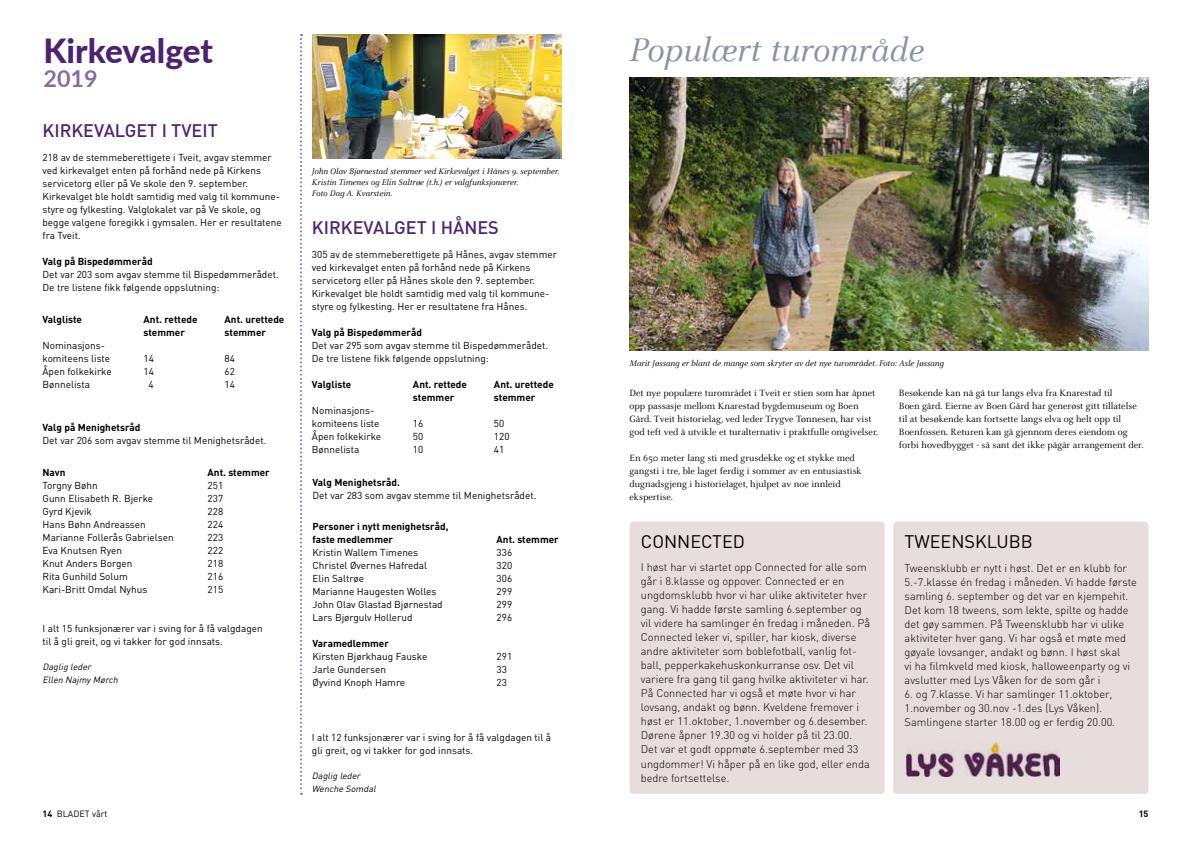
<style>
.page{position:relative;width:1191px;height:842px;background:#fff}
.page>*{position:absolute;margin:0;border:0;box-sizing:border-box;transform-origin:0 0}
.t1{font:italic 36px "Celeste";color:#8993a4}
.t2{font:800 33.3px "Lato";letter-spacing:-.005em;color:#4d2370}
.t3{font:700 23.4px "Lato";color:#896da1}
.t4{font:500 18px "DIN";color:#4f2370}
.t5{font:18px "DIN";color:#000}
.t6{font:300 11px/14px "DIN";color:#000}
.t7{font:10px/13px "DIN";color:#000}
.t8{font:10px/13px "Celeste";color:#000}
.t9{font:700 10px/13px "DIN";color:#000}
.t10{font:italic 9px/11px "Celeste";color:#000}
.t11{font:italic 9px/13px "DIN";color:#000}
.t12{font:9px "DIN Regular Alternate";color:#000}
.t13{font:700 9px "DIN";color:#000}
.s1{font-family:"DIN";font-weight:700}
</style>
<div class="page">
<div style="left:893px;top:522px;width:255px;height:272px;background:#e7dddd;border-radius:4px"></div>
<svg style="left:300px;top:34px;width:2px;height:761px"></svg>
<div style="left:629px;top:522px;width:255px;height:272px;background:#e7dddd;border-radius:4px"></div>
<img style="left:906px;top:742px;width:153px;height:34px">
<img style="left:629px;top:78px;width:519px;height:272px">
<img style="left:312px;top:34px;width:249px;height:124px">
<h2 class="t2" style="left:43px;top:26px;width:171px">Kirkevalget</h2>
<h3 class="t3" style="left:43px;top:61px;width:56px">2019</h3>
<h3 class="t4" style="left:43px;top:119px;width:177px">KIRKEVALGET I TVEIT</h3>
<p class="t7" style="left:43px;top:151px;width:241px">218 av de stemmeberettigete i Tveit, avgav stemmer ved kirkevalget enten på forhånd nede på Kirkens servicetorg eller på Ve skole den 9. september.<br>Kirkevalget ble holdt samtidig med valg til kommune&shy;styre og fylkesting. Valglokalet var på Ve skole, og begge valgene foregikk i gymsalen. Her er resultatene fra Tveit.</p>
<p class="t9" style="left:43px;top:254px;width:112px">Valg på Bispedømmeråd</p>
<p class="t7" style="left:43px;top:268px;width:238px">Det var 203 som avgav stemme til Bispedømmerådet.<br>De tre listene fikk følgende oppslutning:</p>
<p class="t9" style="left:43px;top:313px;width:41px">Valgliste</p>
<p class="t9" style="left:144px;top:313px;width:56px">Ant. rettede</p>
<p class="t9" style="left:225px;top:313px;width:61px">Ant. urettede</p>
<p class="t9" style="left:144px;top:326px;width:43px">stemmer</p>
<p class="t9" style="left:225px;top:326px;width:43px">stemmer</p>
<p class="t7" style="left:43px;top:339px;width:69px">Nominasjons&shy;komiteens liste</p>
<p class="t7" style="left:144px;top:352px;width:12px">14</p>
<p class="t7" style="left:225px;top:352px;width:12px">84</p>
<p class="t7" style="left:43px;top:365px;width:71px">Åpen folkekirke</p>
<p class="t7" style="left:144px;top:365px;width:12px">14</p>
<p class="t7" style="left:225px;top:365px;width:12px">62</p>
<p class="t7" style="left:43px;top:378px;width:49px">Bønnelista</p>
<p class="t7" style="left:148px;top:378px;width:7px">4</p>
<p class="t7" style="left:225px;top:378px;width:12px">14</p>
<p class="t9" style="left:43px;top:421px;width:99px">Valg på Menighetsråd</p>
<p class="t7" style="left:43px;top:434px;width:225px">Det var 206 som avgav stemme til Menighetsrådet.</p>
<p class="t9" style="left:43px;top:466px;width:25px">Navn</p>
<p class="t9" style="left:208px;top:466px;width:64px">Ant. stemmer</p>
<p class="t7" style="left:43px;top:479px;width:57px">Torgny Bøhn</p>
<p class="t7" style="left:208px;top:479px;width:17px">251</p>
<p class="t7" style="left:43px;top:492px;width:112px">Gunn Elisabeth R. Bjerke</p>
<p class="t7" style="left:208px;top:492px;width:17px">237</p>
<p class="t7" style="left:43px;top:505px;width:51px">Gyrd Kjevik</p>
<p class="t7" style="left:208px;top:505px;width:17px">228</p>
<p class="t7" style="left:43px;top:518px;width:105px">Hans Bøhn Andreassen</p>
<p class="t7" style="left:208px;top:518px;width:17px">224</p>
<p class="t7" style="left:43px;top:531px;width:133px">Marianne Follerås Gabrielsen</p>
<p class="t7" style="left:208px;top:531px;width:17px">223</p>
<p class="t7" style="left:43px;top:544px;width:81px">Eva Knutsen Ryen</p>
<p class="t7" style="left:208px;top:544px;width:17px">222</p>
<p class="t7" style="left:43px;top:557px;width:91px">Knut Anders Borgen</p>
<p class="t7" style="left:208px;top:557px;width:17px">218</p>
<p class="t7" style="left:43px;top:570px;width:87px">Rita Gunhild Solum</p>
<p class="t7" style="left:208px;top:570px;width:17px">216</p>
<p class="t7" style="left:43px;top:583px;width:106px">Kari-Britt Omdal Nyhus</p>
<p class="t7" style="left:208px;top:583px;width:17px">215</p>
<p class="t7" style="left:43px;top:621px;width:222px">I alt 15 funksjonærer var i sving for å få valgdagen til å gli greit, og vi takker for god innsats.</p>
<p class="t11" style="left:43px;top:660px;width:79px">Daglig leder<br>Ellen NajmyMørch</p>
<p class="t10" style="left:312px;top:166px;width:249px">John Olav Bjørnestad stemmer ved Kirkevalget i Hånes 9. september.<br>Kristin Timenes og Elin Saltrøe (t.h.) er valgfunksjonærer.<br>Foto Dag A. Kvarstein.</p>
<h3 class="t4" style="left:312px;top:216px;width:188px">KIRKEVALGET I HÅNES</h3>
<p class="t7" style="left:312px;top:248px;width:247px">305 av de stemmeberettigete på Hånes, avgav stemmer ved kirkevalget enten på forhånd nede på Kirkens servicetorg eller på Hånes skole den 9. september.<br>Kirkevalget ble holdt samtidig med valg til kommune&shy;styre og fylkesting. Her er resultatene fra Hånes.</p>
<p class="t9" style="left:312px;top:326px;width:112px">Valg på Bispedømmeråd</p>
<p class="t7" style="left:312px;top:339px;width:238px">Det var 295 som avgav stemme til Bispedømmerådet.<br>De tre listene fikk følgende oppslutning:</p>
<p class="t9" style="left:312px;top:377px;width:41px">Valgliste</p>
<p class="t9" style="left:413px;top:377px;width:56px">Ant. rettede</p>
<p class="t9" style="left:494px;top:377px;width:61px">Ant. urettede</p>
<p class="t9" style="left:413px;top:390px;width:43px">stemmer</p>
<p class="t9" style="left:494px;top:390px;width:43px">stemmer</p>
<p class="t7" style="left:312px;top:403px;width:69px">Nominasjons&shy;komiteens liste</p>
<p class="t7" style="left:413px;top:416px;width:12px">16</p>
<p class="t7" style="left:494px;top:416px;width:12px">50</p>
<p class="t7" style="left:312px;top:429px;width:71px">Åpen folkekirke</p>
<p class="t7" style="left:413px;top:429px;width:12px">50</p>
<p class="t7" style="left:494px;top:429px;width:17px">120</p>
<p class="t7" style="left:312px;top:442px;width:49px">Bønnelista</p>
<p class="t7" style="left:413px;top:442px;width:12px">10</p>
<p class="t7" style="left:494px;top:442px;width:12px">41</p>
<p class="t9" style="left:312px;top:475px;width:89px">Valg Menighetsråd.</p>
<p class="t7" style="left:312px;top:489px;width:225px">Det var 283 som avgav stemme til Menighetsrådet.</p>
<p class="t9" style="left:312px;top:519px;width:137px">Personer i nytt menighetsråd, faste medlemmer</p>
<p class="t9" style="left:496px;top:532px;width:64px">Ant. stemmer</p>
<p class="t7" style="left:312px;top:546px;width:107px">Kristin Wallem Timenes</p>
<p class="t7" style="left:496px;top:546px;width:17px">336</p>
<p class="t7" style="left:312px;top:559px;width:116px">Christel Øvernes Hafredal</p>
<p class="t7" style="left:496px;top:559px;width:17px">320</p>
<p class="t7" style="left:312px;top:572px;width:53px">Elin Saltrøe</p>
<p class="t7" style="left:496px;top:572px;width:17px">306</p>
<p class="t7" style="left:312px;top:585px;width:125px">Marianne Haugesten Wolles</p>
<p class="t7" style="left:496px;top:585px;width:17px">299</p>
<p class="t7" style="left:312px;top:598px;width:132px">John Olav Glastad Bjørnestad</p>
<p class="t7" style="left:496px;top:598px;width:17px">299</p>
<p class="t7" style="left:312px;top:611px;width:102px">Lars Bjørgulv Hollerud</p>
<p class="t7" style="left:496px;top:611px;width:17px">296</p>
<p class="t9" style="left:312px;top:636px;width:78px">Varamedlemmer</p>
<p class="t7" style="left:312px;top:650px;width:116px">Kirsten Bjørkhaug Fauske</p>
<p class="t7" style="left:496px;top:650px;width:17px">291</p>
<p class="t7" style="left:312px;top:663px;width:75px">Jarle Gundersen</p>
<p class="t7" style="left:496px;top:663px;width:12px">33</p>
<p class="t7" style="left:312px;top:676px;width:94px">Øyvind Knoph Hamre</p>
<p class="t7" style="left:496px;top:676px;width:12px">23</p>
<p class="t7" style="left:312px;top:730px;width:241px">I alt 12 funksjonærer var i sving for å få valgdagen til å gli greit, og vi takker for god innsats.</p>
<p class="t11" style="left:312px;top:769px;width:68px">Daglig leder<br>Wenche Somdal</p>
<h1 class="t1" style="left:629px;top:31px;width:296px">Populært turområde</h1>
<p class="t10" style="left:629px;top:358px;width:316px">Marit Jøssang er blant de mange som skryter av det nye turområdet. Foto: Asle Jøssang</p>
<p class="t8" style="left:629px;top:387px;width:250px">Det nye populære turområdet i Tveit er stien som har åpnet opp passasje mellom Knarestad bygdemuseum og Boen Gård. Tveit historielag, ved leder Trygve Tønnesen, har vist god teft ved å utvikle et turalternativ i praktfulle omgivelser.</p>
<p class="t8" style="left:629px;top:452px;width:234px">En 650 meter lang sti med grusdekke og et stykke med gangsti i tre, ble laget ferdig i sommer av en entusiastisk dugnadsgjeng i historielaget, hjulpet av noe innleid ekspertise.</p>
<h3 class="t5" style="left:641px;top:531px;width:106px">CONNECTED</h3>
<p class="t6" style="left:641px;top:560px;width:231px">I høst har vi startet opp Connected for alle som går i 8.klasse og oppover. Connected er en ungdomsklubb hvor vi har ulike aktiviteter hver gang. Vi hadde første samling 6.september og vil videre ha samlinger én fredag i måneden. På Connected leker vi, spiller, har kiosk, diverse andre aktiviteter som boblefotball, vanlig fot&shy;ball, pepperkakehuskonkurranse osv. Det vil variere fra gang til gang hvilke aktiviteter vi har.<br>På Connected har vi også et møte hvor vi har lovsang, andakt og bønn. Kveldene fremover i høst er 11.oktober, 1.november og 6.desember.<br>Dørene åpner 19.30 og vi holder på til 23.00.<br>Det var et godt oppmøte 6.september med 33 ungdommer! Vi håper på en like god, eller enda bedre fortsettelse.</p>
<p class="t8" style="left:899px;top:387px;width:246px">Besøkende kan nå gå tur langs elva fra Knarestad til<br>Boen gård. Eierne av Boen Gård har generøst gitt tillatelse til at besøkende kan fortsette langs elva og helt opp til Boenfossen. Returen kan gå gjennom deres eiendom og forbi hovedbygget - så sant det ikke pågår arrangement der.</p>
<h3 class="t5" style="left:904px;top:531px;width:130px">TWEENSKLUBB</h3>
<p class="t6" style="left:904px;top:561px;width:234px">Tweensklubb er nytt i høst. Det er en klubb for 5.-7.klasse én fredag i måneden. Vi hadde første samling 6. september og det var en kjempehit.<br>Det kom 18 tweens, som lekte, spilte og hadde det gøy sammen. På Tweensklubb har vi ulike aktiviteter hver gang. Vi har også et møte med gøyale lovsanger, andakt og bønn. I høst skal<br>vi ha filmkveld med kiosk, halloweenparty og vi avslutter med Lys Våken for de som går i</p>
<p class="t6" style="left:904px;top:687px;width:212px">6. og 7.klasse. Vi har samlinger 11.oktober,<br>1.november og 30.nov -1.des (Lys Våken).<br>Samlingene starter 18.00 og er ferdig 20.00.</p>
<p class="t12" style="left:43px;top:808px;width:67px"><span class="s1">14</span> BLADET vårt</p>
<p class="t13" style="left:1138px;top:808px;width:11px">15</p>
</div>
